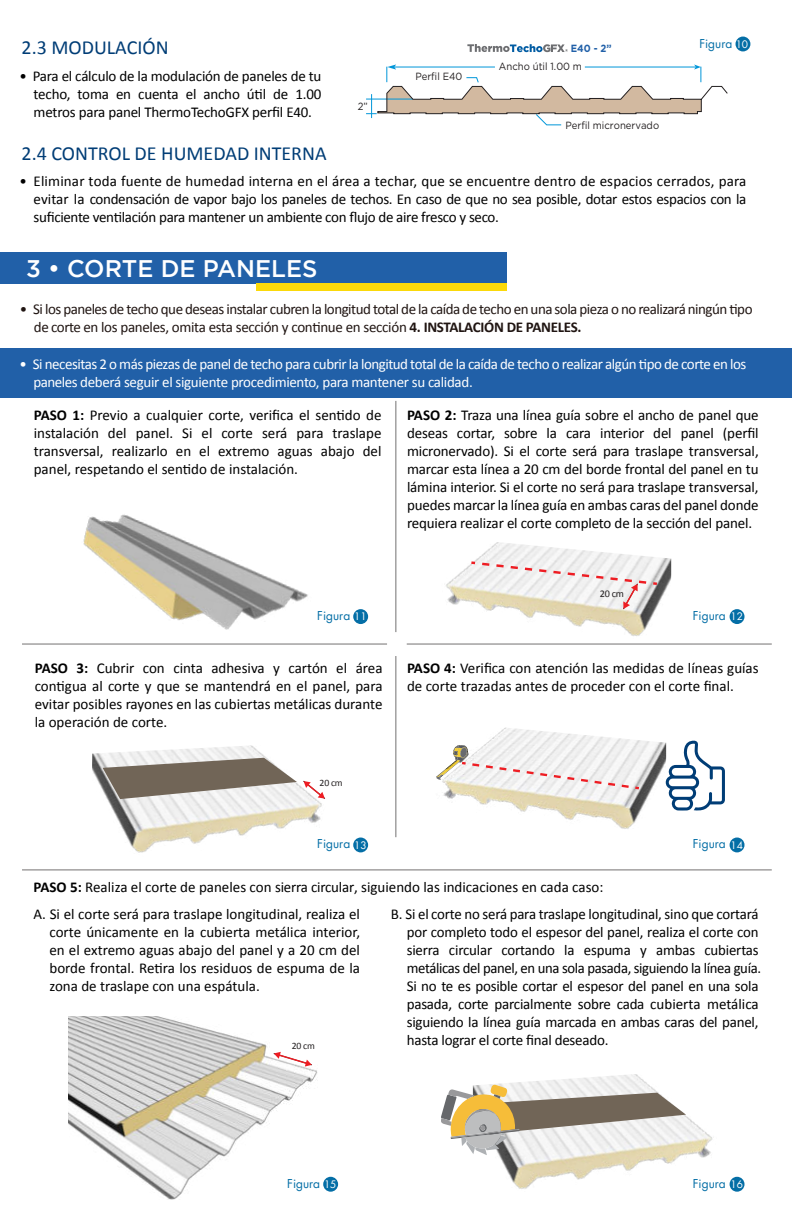
<style>
.page{position:relative;width:792px;height:1224px;background:#fff}
.page>*{position:absolute;margin:0;border:0;box-sizing:border-box;transform-origin:0 0}
.t1{font:500 24px "Gotham";color:#fff}
.t2{font:20px "Calibri";color:#003d76}
.t3{font:15px/18px "Calibri";letter-spacing:-.01em;color:#000;text-align:justify}
.t4{font:15px/18px "Calibri";letter-spacing:-.035em;color:#201512}
.t5{font:15px/18px "Calibri";letter-spacing:-.035em;color:#fff}
.t6{font:12px "Futura";color:#046ea6}
.t7{font:10.4px "Gotham";color:#231f20;scale:.92 1}
.t8{font:700 10.4px "Gotham";color:#2160a8;scale:.92 1}
.t9{font:10.2px "Calibri";color:#231f20}
.t10{font:9.8px "Calibri";letter-spacing:-.02em;color:#231f20}
.s1{font-size:10.2px;color:#fff}
.s2{font-weight:700}
</style>
<div class="page">
<svg style="left:467px;top:44px;width:101px;height:8px"></svg>
<svg style="left:366px;top:64px;width:362px;height:62px"></svg>
<div style="left:0;top:252px;width:507px;height:31px;background:#2160a8"></div>
<div style="left:257px;top:283px;width:250px;height:8px;background:#fbd90a"></div>
<div style="left:0;top:348px;width:792px;height:49px;background:#2160a8"></div>
<img style="left:67px;top:514px;width:254px;height:130px">
<img style="left:446px;top:542px;width:225px;height:94px">
<svg style="left:471px;top:561px;width:186px;height:48px"></svg>
<img style="left:443px;top:727px;width:223px;height:102px">
<img style="left:92px;top:745px;width:230px;height:108px">
<svg style="left:304px;top:781px;width:21px;height:18px"></svg>
<svg style="left:103px;top:758px;width:194px;height:41px"></svg>
<svg style="left:666px;top:741px;width:59px;height:70px"></svg>
<img style="left:498px;top:1074px;width:215px;height:115px">
<svg style="left:441px;top:1084px;width:245px;height:71px"></svg>
<div style="left:736px;top:37px;width:14px;height:14px;background:#046ea6;border-radius:50%"></div>
<div style="left:353px;top:609px;width:15px;height:15px;background:#046ea6;border-radius:50%"></div>
<div style="left:730px;top:609px;width:14px;height:15px;background:#046ea6;border-radius:50%"></div>
<div style="left:353px;top:838px;width:15px;height:14px;background:#046ea6;border-radius:50%"></div>
<div style="left:730px;top:838px;width:14px;height:14px;background:#046ea6;border-radius:50%"></div>
<div style="left:323px;top:1177px;width:15px;height:15px;background:#046ea6;border-radius:50%"></div>
<div style="left:730px;top:1177px;width:14px;height:15px;background:#046ea6;border-radius:50%"></div>
<hr style="left:396px;top:401px;width:1px;height:231px;background:#737171">
<hr style="left:407px;top:644px;width:365px;height:1px;background:#737171">
<hr style="left:22px;top:644px;width:365px;height:1px;background:#737171">
<hr style="left:22px;top:870px;width:750px;height:1px;background:#737171">
<hr style="left:396px;top:656px;width:1px;height:181px;background:#737171">
<img style="left:69px;top:1017px;width:249px;height:183px">
<svg style="left:274px;top:1052px;width:38px;height:15px"></svg>
<svg style="left:436px;top:745px;width:203px;height:45px"></svg>
<h2 class="t2" style="left:22px;top:35px;width:149px">2.3 MODULACIÓN</h2>
<p class="t3" style="left:34px;top:68px;width:289px;text-indent:-14px">ï Para el cálculo de la modulación de paneles de tu techo, toma en cuenta el ancho útil de 1.00 metros para panel ThermoTechoGFX perfil E40.</p>
<h2 class="t2" style="left:22px;top:141px;width:307px">2.4 CONTROL DE HUMEDAD INTERNA</h2>
<p class="t7" style="left:358px;top:102px;width:12px">2”</p>
<p class="t7" style="left:415px;top:72px;width:53px">Perfil E40</p>
<p class="t8" style="left:571px;top:42px;width:46px">E40 - 2”</p>
<p class="t7" style="left:499px;top:61px;width:92px">Ancho útil 1.00 m</p>
<p class="t7" style="left:566px;top:120px;width:103px">Perfil micronervado</p>
<p class="t6" style="left:699px;top:38px;width:50px">Figura <span class="s1">10</span></p>
<p class="t3" style="left:34px;top:173px;width:714px;text-indent:-14px">ï Eliminar toda fuente de humedad interna en el área a techar, que se encuentre dentro de espacios cerrados, para evitar la condensación de vapor bajo los paneles de techos. En caso de que no sea posible, dotar estos espacios con la suficiente ventilación para mantener un ambiente con flujo de aire fresco y seco.</p>
<h1 class="t1" style="left:26px;top:259px;width:293px">3 ï CORTE DE PANELES</h1>
<p class="t4" style="left:34px;top:301px;width:720px;text-indent:-14px">ï Si los paneles de techo que deseas instalar cubren la longitud total de la caída de techo en una sola pieza o no realizará ningún tipo de corte en los paneles, omita esta sección y continue en sección <span class="s2">4. INSTALACIÓN DE PANELES.</span></p>
<p class="t5" style="left:33px;top:356px;width:714px;text-indent:-14px">ï Si necesitas 2 o más piezas de panel de techo para cubrir la longitud total de la caída de techo o realizar algún tipo de corte en los paneles deberá seguir el siguiente procedimiento, para mantener su calidad.</p>
<p class="t3" style="left:34px;top:405px;width:349px"><span class="s2">PASO 1:</span> Previo a cualquier corte, verifica el sentido de instalación del panel. Si el corte será para traslape transversal, realizarlo en el extremo aguas abajo del panel, respetando el sentido de instalación.</p>
<p class="t3" style="left:407px;top:405px;width:353px"><span class="s2">PASO 2:</span> Traza una línea guía sobre el ancho de panel que deseas cortar, sobre la cara interior del panel (perfil micronervado). Si el corte será para traslape transversal, marcar esta línea a 20 cm del borde frontal del panel en tu lámina interior. Si el corte no será para traslape transversal, puedes marcar la línea guía en ambas caras del panel donde requiera realizar el corte completo de la sección del panel.</p>
<p class="t9" style="left:600px;top:587px;width:26px">20 cm</p>
<p class="t6" style="left:317px;top:611px;width:51px">Figura <span class="s1">11</span></p>
<p class="t6" style="left:693px;top:611px;width:52px">Figura <span class="s1">12</span></p>
<p class="t3" style="left:35px;top:658px;width:349px"><span class="s2">PASO 3:</span> Cubrir con cinta adhesiva y cartón el área contigua al corte y que se mantendrá en el panel, para evitar posibles rayones en las cubiertas metálicas durante la operación de corte.</p>
<p class="t3" style="left:407px;top:658px;width:353px"><span class="s2">PASO 4:</span> Verifica con atención las medidas de líneas guías de corte trazadas antes de proceder con el corte final.</p>
<p class="t10" style="left:320px;top:776px;width:25px">20 cm</p>
<p class="t6" style="left:317px;top:839px;width:51px">Figura <span class="s1">13</span></p>
<p class="t6" style="left:693px;top:839px;width:52px">Figura <span class="s1">14</span></p>
<p class="t3" style="left:33px;top:877px;width:571px"><span class="s2">PASO 5:</span> Realiza el corte de paneles con sierra circular, siguiendo las indicaciones en cada caso:</p>
<p class="t3" style="left:49px;top:904px;width:312px;text-indent:-16px">A. Si el corte será para traslape longitudinal, realiza el corte únicamente en la cubierta metálica interior, en el extremo aguas abajo del panel y a 20 cm del borde frontal. Retira los residuos de espuma de la zona de traslape con una espátula.</p>
<p class="t3" style="left:407px;top:904px;width:356px;text-align:left;text-indent:-16px">B. Si el corte no será para traslape longitudinal, sino que cortará por completo todo el espesor del panel, realiza el corte con sierra circular cortando la espuma y ambas cubiertas metálicas del panel, en una sola pasada, siguiendo la línea guía.<br>Si no te es posible cortar el espesor del panel en una sola pasada, corte parcialmente sobre cada cubierta metálica siguiendo la línea guía marcada en ambas caras del panel, hasta lograr el corte final deseado.</p>
<p class="t10" style="left:292px;top:1040px;width:25px">20 cm</p>
<p class="t6" style="left:287px;top:1178px;width:51px">Figura <span class="s1">15</span></p>
<p class="t6" style="left:693px;top:1178px;width:52px">Figura <span class="s1">16</span></p>
</div>
